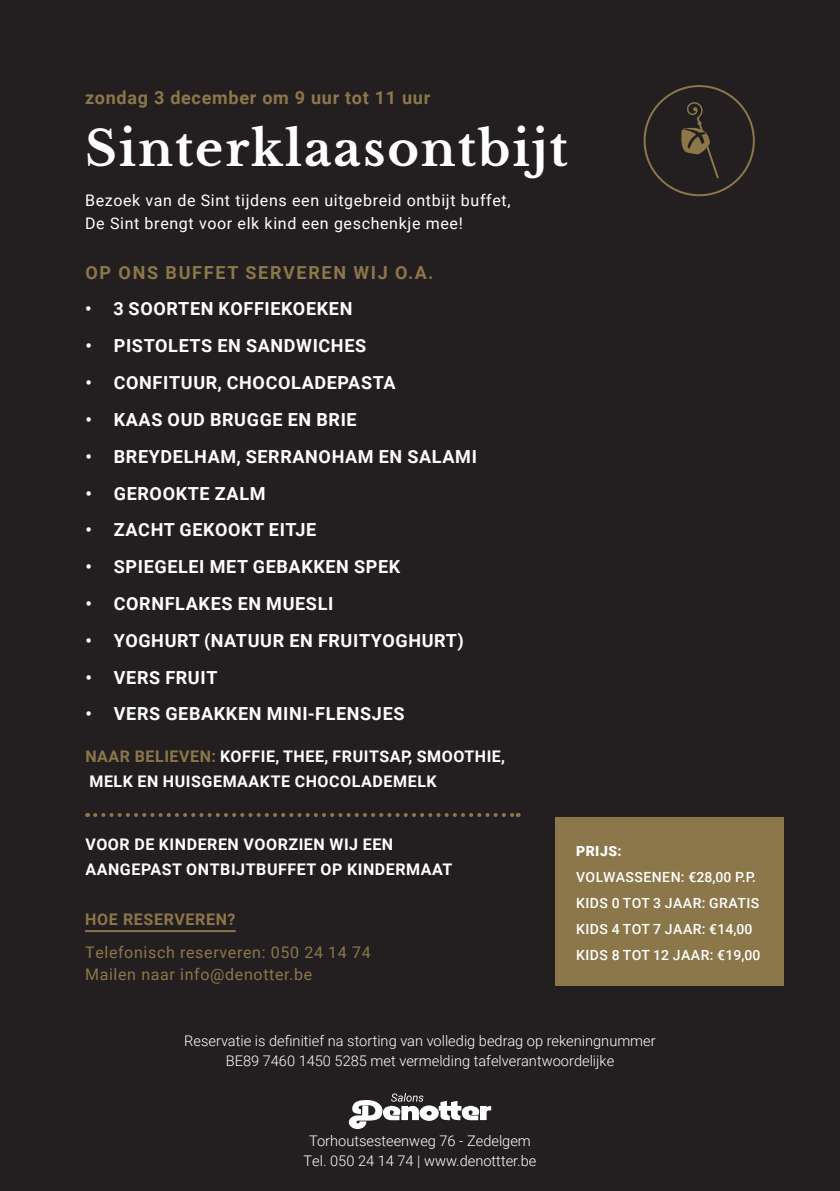
<style>
.page{position:relative;width:840px;height:1191px;background:#fff}
.page>*{position:absolute;margin:0;border:0;box-sizing:border-box;transform-origin:0 0}
.t1{font:700 48px "Libre Baskerville";letter-spacing:.04em;color:#fff}
.t2{font:700 18px "Roboto";letter-spacing:.035em;color:#fff}
.t3{font:700 18px "Roboto";letter-spacing:.04em;color:#8c774a}
.t4{font:700 18px "Roboto";letter-spacing:.095em;color:#8c774a}
.t5{font:700 16px/24.8px "Roboto";letter-spacing:.035em;color:#fff}
.t6{font:16px/23.2px "Roboto";letter-spacing:.04em;color:#fff}
.t7{font:16px/21.6px "Roboto";letter-spacing:.04em;color:#8c774a}
.t8{font:700 16px "Roboto";letter-spacing:.04em;color:#8c774a}
.t9{font:300 14.6px/20px "Roboto";color:#fff;text-align:center}
.t10{font:500 14px "Roboto";letter-spacing:.035em;color:#fff}
.t11{font:900 14px "Roboto";letter-spacing:.035em;color:#fff}
.s1{color:#8c774a}
</style>
<div class="page">
<div style="left:0;top:0;width:839px;height:1191px;background:#231f20"></div>
<div style="left:643px;top:85px;width:111px;height:111px;border:2px solid #8c774a;border-radius:50%"></div>
<hr style="left:85px;top:930px;width:150px;height:2px;background:#8c774a">
<svg style="left:95px;top:813px;width:423px;height:4px"></svg>
<div style="left:555px;top:816px;width:228px;height:169px;background:#8c774a"></div>
<svg style="left:681px;top:102px;width:37px;height:76px"></svg>
<svg style="left:348px;top:1093px;width:143px;height:36px"></svg>
<p class="t3" style="left:85px;top:85px;width:346px">zondag 3 december om 9 uur tot 11 uur</p>
<p class="t1" style="left:85px;top:119px;width:484px">Sinterklaasontbijt</p>
<p class="t6" style="left:85px;top:188px;width:426px">Bezoek van de Sint tijdens een uitgebreid ontbijt buffet,<br>De Sint brengt voor elk kind een geschenkje mee!</p>
<p class="t4" style="left:85px;top:260px;width:349px">OP ONS BUFFET SERVEREN WIJ O.A.</p>
<p class="t2" style="left:85px;top:296px;width:268px">• 3 SOORTEN KOFFIEKOEKEN</p>
<p class="t2" style="left:85px;top:333px;width:282px">• PISTOLETS EN SANDWICHES</p>
<p class="t2" style="left:85px;top:370px;width:311px">• CONFITUUR, CHOCOLADEPASTA</p>
<p class="t2" style="left:85px;top:407px;width:273px">• KAAS OUD BRUGGE EN BRIE</p>
<p class="t2" style="left:85px;top:444px;width:393px">• BREYDELHAM, SERRANOHAM EN SALAMI</p>
<p class="t2" style="left:85px;top:480px;width:181px">• GEROOKTE ZALM</p>
<p class="t2" style="left:85px;top:517px;width:232px">• ZACHT GEKOOKT EITJE</p>
<p class="t2" style="left:85px;top:554px;width:316px">• SPIEGELEI MET GEBAKKEN SPEK</p>
<p class="t2" style="left:85px;top:591px;width:249px">• CORNFLAKES EN MUESLI</p>
<p class="t2" style="left:85px;top:628px;width:379px">• YOGHURT (NATUUR EN FRUITYOGHURT)</p>
<p class="t2" style="left:85px;top:664px;width:133px">• VERS FRUIT</p>
<p class="t2" style="left:85px;top:701px;width:320px">• VERS GEBAKKEN MINI-FLENSJES</p>
<p class="t5" style="left:85px;top:743px;width:421px"><span class="s1">NAAR BELIEVEN:</span> KOFFIE, THEE, FRUITSAP, SMOOTHIE,<br>MELK EN HUISGEMAAKTE CHOCOLADEMELK</p>
<p class="t5" style="left:85px;top:831px;width:368px">VOOR DE KINDEREN VOORZIEN WIJ EEN<br>AANGEPAST ONTBIJTBUFFET OP KINDERMAAT</p>
<p class="t8" style="left:85px;top:908px;width:152px">HOE RESERVEREN?</p>
<p class="t7" style="left:85px;top:941px;width:287px">Telefonisch reserveren: 050 24 14 74<br>Mailen naar info@denotter.be</p>
<p class="t11" style="left:575px;top:841px;width:47px">PRIJS:</p>
<p class="t10" style="left:575px;top:867px;width:181px">VOLWASSENEN: €28,00 P.P.</p>
<p class="t10" style="left:575px;top:893px;width:185px">KIDS 0 TOT 3 JAAR: GRATIS</p>
<p class="t10" style="left:575px;top:919px;width:178px">KIDS 4 TOT 7 JAAR: €14,00</p>
<p class="t10" style="left:575px;top:945px;width:186px">KIDS 8 TOT 12 JAAR: €19,00</p>
<p class="t9" style="left:184px;top:1030px;width:472px">Reservatie is definitief na storting van volledig bedrag op rekeningnummer<br>BE89 7460 1450 5285 met vermelding tafelverantwoordelijke</p>
<p class="t9" style="left:303px;top:1130px;width:234px">Torhoutsesteenweg 76 - Zedelgem<br>Tel. 050 24 14 74 | www.denottter.be</p>
</div>
